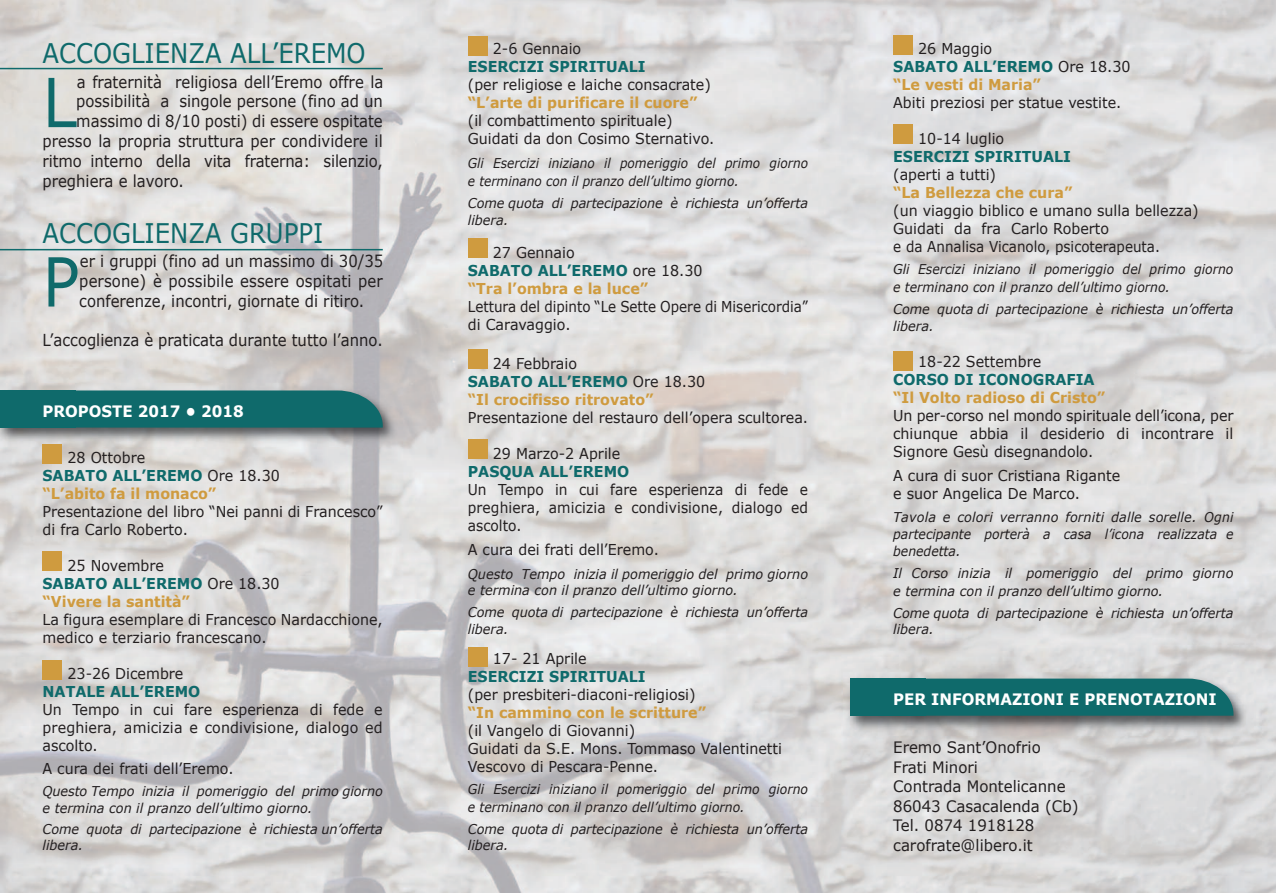
<style>
.page{position:relative;width:1276px;height:893px;background:#fff}
.page>*{position:absolute;margin:0;border:0;box-sizing:border-box;transform-origin:0 0}
.t1{font:67.8px "Verdana";color:#0f6a6b;scale:.9 1}
.t2{font:27px "Verdana";color:#0f6a6b;scale:.9 1}
.t3{font:16.5px/19.8px "Verdana";color:#231f20;text-align:justify;scale:.9 1}
.t4{font:15.75px/19.5px "Verdana";color:#231f20;scale:.95 1}
.t5{font:700 15.75px "Verdana";color:#fff;scale:.95 1}
.t6{font:15px/18px "Verdana";color:#231f20;scale:.95 1}
.t7{font:700 15px/18px "Verdana";color:#cf9b3f;scale:.95 1}
.t8{font:700 15px "Verdana";color:#0f6a6b;scale:.95 1}
.t9{font:15px/18px "Verdana";color:#231f20;text-align:justify;scale:.92 1}
.t10{font:15px/18px "Verdana";color:#231f20;scale:.9 1}
.t11{font:italic 13.5px/16.2px "Verdana";color:#231f20;scale:.95 1}
.t12{font:italic 13.5px/17.4px "Verdana";color:#231f20;scale:.92 1}
.t13{font:italic 13.5px/17.4px "Verdana";color:#231f20;scale:.9 1}
.s1{font-weight:400;color:#231f20}
.s2{color:#0f6a6b}
.s3{font-weight:700;color:#0f6a6b}
.s4{font-weight:700;color:#cf9b3f}
</style>
<div class="page">
<img style="left:0;top:0;width:1276px;height:893px">
<hr style="left:0;top:68px;width:383px;height:1px;background:#0f6a6b">
<hr style="left:0;top:249px;width:383px;height:1px;background:#0f6a6b">
<img style="left:0;top:384px;width:402px;height:63px">
<svg style="left:75px;top:390px;width:308px;height:38px;background:#166c6e"></svg>
<div style="left:0;top:390px;width:75px;height:38px;background:#0f6a6b"></div>
<div style="left:43px;top:444px;width:19px;height:20px;background:#cf9b3f"></div>
<div style="left:43px;top:551px;width:19px;height:20px;background:#cf9b3f"></div>
<div style="left:43px;top:660px;width:19px;height:20px;background:#cf9b3f"></div>
<div style="left:468px;top:36px;width:20px;height:20px;background:#cf9b3f"></div>
<div style="left:893px;top:35px;width:20px;height:20px;background:#cf9b3f"></div>
<div style="left:893px;top:124px;width:20px;height:20px;background:#cf9b3f"></div>
<div style="left:468px;top:238px;width:20px;height:20px;background:#cf9b3f"></div>
<div style="left:468px;top:349px;width:20px;height:20px;background:#cf9b3f"></div>
<div style="left:468px;top:439px;width:20px;height:20px;background:#cf9b3f"></div>
<div style="left:468px;top:647px;width:20px;height:20px;background:#cf9b3f"></div>
<div style="left:893px;top:351px;width:20px;height:20px;background:#cf9b3f"></div>
<img style="left:843px;top:672px;width:410px;height:63px">
<div style="left:926px;top:679px;width:307px;height:37px;background:#0f6a6b"></div>
<div style="left:850px;top:679px;width:76px;height:37px;background:#0f6a6b"></div>
<h2 class="t2" style="left:43px;top:36px;width:361px">ACCOGLIENZA ALL’EREMO</h2>
<h1 class="t1" style="left:43px;top:59px;width:39px">L</h1>
<p class="t3" style="left:77px;top:71px;width:342px">a fraternità religiosa dell’Eremo offre la</p>
<p class="t3" style="left:76px;top:91px;width:342px">possibilità a singole persone (fino ad un</p>
<p class="t3" style="left:76px;top:111px;width:342px">massimo di 8/10 posti) di essere ospitate</p>
<p class="t3" style="left:43px;top:130px;width:379px">presso la propria struttura per condividere il</p>
<p class="t3" style="left:43px;top:150px;width:379px">ritmo interno della vita fraterna: silenzio,</p>
<p class="t3" style="left:43px;top:170px;width:159px">preghiera e lavoro.</p>
<h2 class="t2" style="left:43px;top:215px;width:313px">ACCOGLIENZA GRUPPI</h2>
<h1 class="t1" style="left:43px;top:238px;width:42px">P</h1>
<p class="t3" style="left:79px;top:250px;width:339px">er i gruppi (fino ad un massimo di 30/35 persone) è possibile essere ospitati per conferenze, incontri, giornate di ritiro.</p>
<p class="t3" style="left:43px;top:330px;width:379px">L’accoglienza è praticata durante tutto l’anno.</p>
<p class="t5" style="left:43px;top:402px;width:213px">PROPOSTE 2017 • 2018</p>
<p class="t7" style="left:43px;top:448px;width:251px;text-indent:25px"><span class="s1">28 Ottobre<br></span><span class="s2">SABATO ALL’EREMO</span> <span class="s1">Ore 18.30 </span>“L’ABITO FA IL MONACO”</p>
<p class="t6" style="left:43px;top:502px;width:360px">Presentazione del libro “Nei panni di Francesco” di fra Carlo Roberto.</p>
<p class="t6" style="left:43px;top:556px;width:251px;text-indent:25px">25 Novembre<br><span class="s3">SABATO ALL’EREMO</span> Ore 18.30 <span class="s4">“VIVERE LA SANTITÀ”</span></p>
<p class="t6" style="left:43px;top:610px;width:360px">La figura esemplare di Francesco Nardacchione, medico e terziario francescano.</p>
<p class="t6" style="left:68px;top:664px;width:123px">23-26 Dicembre</p>
<p class="t8" style="left:43px;top:682px;width:168px">NATALE ALL’EREMO</p>
<p class="t6" style="left:43px;top:700px;width:360px;text-align:justify">Un Tempo in cui fare esperienza di fede e preghiera, amicizia e condivisione, dialogo ed ascolto.</p>
<p class="t6" style="left:43px;top:759px;width:203px">A cura dei frati dell’Eremo.</p>
<p class="t11" style="left:43px;top:783px;width:360px">Questo Tempo inizia il pomeriggio del primo giorno e termina con il pranzo dell’ultimo giorno.</p>
<p class="t11" style="left:43px;top:821px;width:360px">Come quota di partecipazione è richiesta un’offerta libera.</p>
<p class="t6" style="left:493px;top:39px;width:94px">2-6 Gennaio</p>
<p class="t8" style="left:468px;top:57px;width:189px">ESERCIZI SPIRITUALI</p>
<p class="t6" style="left:468px;top:75px;width:257px">(per religiose e laiche consacrate)</p>
<p class="t7" style="left:468px;top:93px;width:243px">“L’ARTE DI PURIFICARE IL CUORE”</p>
<p class="t6" style="left:468px;top:111px;width:261px">(il combattimento spirituale)<br>Guidati da don Cosimo Sternativo.</p>
<p class="t13" style="left:468px;top:154px;width:379px">Gli Esercizi iniziano il pomeriggio del primo giorno e terminano con il pranzo dell’ultimo giorno.</p>
<p class="t11" style="left:468px;top:194px;width:360px;line-height:17.4px">Come quota di partecipazione è richiesta un’offerta libera.</p>
<p class="t7" style="left:468px;top:243px;width:249px;text-indent:25px"><span class="s1">27 Gennaio<br></span><span class="s2">SABATO ALL’EREMO</span> <span class="s1">ore 18.30 </span>“TRA L’OMBRA E LA LUCE”</p>
<p class="t10" style="left:468px;top:297px;width:379px">Lettura del dipinto “Le Sette Opere di Misericordia” di Caravaggio.</p>
<p class="t7" style="left:468px;top:354px;width:251px;text-indent:25px"><span class="s1">24 Febbraio<br></span><span class="s2">SABATO ALL’EREMO</span> <span class="s1">Ore 18.30 </span>“IL CROCIFISSO RITROVATO”</p>
<p class="t6" style="left:468px;top:408px;width:360px">Presentazione del restauro dell’opera scultorea.</p>
<p class="t6" style="left:493px;top:444px;width:136px">29 Marzo-2 Aprile</p>
<p class="t8" style="left:468px;top:462px;width:171px">PASQUA ALL’EREMO</p>
<p class="t9" style="left:468px;top:480px;width:371px">Un Tempo in cui fare esperienza di fede e preghiera, amicizia e condivisione, dialogo ed ascolto.</p>
<p class="t6" style="left:468px;top:540px;width:203px">A cura dei frati dell’Eremo.</p>
<p class="t11" style="left:468px;top:565px;width:360px">Questo Tempo inizia il pomeriggio del primo giorno e termina con il pranzo dell’ultimo giorno.</p>
<p class="t11" style="left:468px;top:603px;width:360px;line-height:17.4px">Come quota di partecipazione è richiesta un’offerta libera.</p>
<p class="t6" style="left:493px;top:649px;width:100px">17- 21 Aprile</p>
<p class="t8" style="left:468px;top:667px;width:189px">ESERCIZI SPIRITUALI</p>
<p class="t6" style="left:468px;top:685px;width:241px">(per presbiteri-diaconi-religiosi)</p>
<p class="t7" style="left:468px;top:703px;width:252px">“IN CAMMINO CON LE SCRITTURE”</p>
<p class="t6" style="left:468px;top:721px;width:332px">(il Vangelo di Giovanni)<br>Guidati da S.E. Mons. Tommaso Valentinetti<br>Vescovo di Pescara-Penne.</p>
<p class="t12" style="left:468px;top:780px;width:371px">Gli Esercizi iniziano il pomeriggio del primo giorno e terminano con il pranzo dell’ultimo giorno.</p>
<p class="t11" style="left:468px;top:820px;width:360px">Come quota di partecipazione è richiesta un’offerta libera.</p>
<p class="t6" style="left:893px;top:39px;width:251px;text-indent:25px">26 Maggio<br><span class="s3">SABATO ALL’EREMO</span> Ore 18.30 <span class="s4">“LE VESTI DI MARIA”</span></p>
<p class="t6" style="left:893px;top:93px;width:242px">Abiti preziosi per statue vestite.</p>
<p class="t6" style="left:918px;top:129px;width:92px">10-14 luglio</p>
<p class="t8" style="left:893px;top:147px;width:189px">ESERCIZI SPIRITUALI</p>
<p class="t6" style="left:893px;top:165px;width:110px">(aperti a tutti)</p>
<p class="t7" style="left:893px;top:183px;width:190px">“LA BELLEZZA CHE CURA”</p>
<p class="t6" style="left:893px;top:201px;width:323px">(un viaggio biblico e umano sulla bellezza)<br>Guidati da fra Carlo Roberto<br>e da Annalisa Vicanolo, psicoterapeuta.</p>
<p class="t12" style="left:893px;top:260px;width:371px">Gli Esercizi iniziano il pomeriggio del primo giorno e terminano con il pranzo dell’ultimo giorno.</p>
<p class="t11" style="left:893px;top:300px;width:360px;line-height:17.4px">Come quota di partecipazione è richiesta un’offerta libera.</p>
<p class="t6" style="left:918px;top:352px;width:131px">18-22 Settembre</p>
<p class="t8" style="left:893px;top:370px;width:214px">CORSO DI ICONOGRAFIA</p>
<p class="t7" style="left:893px;top:388px;width:225px">“IL VOLTO RADIOSO DI CRISTO”</p>
<p class="t6" style="left:893px;top:406px;width:360px;text-align:justify">Un per-corso nel mondo spirituale dell’icona, per chiunque abbia il desiderio di incontrare il Signore Gesù disegnandolo.</p>
<p class="t6" style="left:893px;top:466px;width:240px">A cura di suor Cristiana Rigante e suor Angelica De Marco.</p>
<p class="t11" style="left:893px;top:508px;width:360px;line-height:17.1px;text-align:justify">Tavola e colori verranno forniti dalle sorelle. Ogni partecipante porterà a casa l’icona realizzata e benedetta.</p>
<p class="t11" style="left:893px;top:564px;width:360px;line-height:17.4px">Il Corso inizia il pomeriggio del primo giorno e termina con il pranzo dell’ultimo giorno.</p>
<p class="t11" style="left:893px;top:605px;width:360px">Come quota di partecipazione è richiesta un’offerta libera.</p>
<p class="t5" style="left:893px;top:689px;width:342px">PER INFORMAZIONI E PRENOTAZIONI</p>
<p class="t4" style="left:893px;top:737px;width:196px">Eremo Sant’Onofrio<br>Frati Minori<br>Contrada Montelicanne<br>86043 Casacalenda (Cb)<br>Tel. 0874 1918128 carofrate@libero.it</p>
</div>
